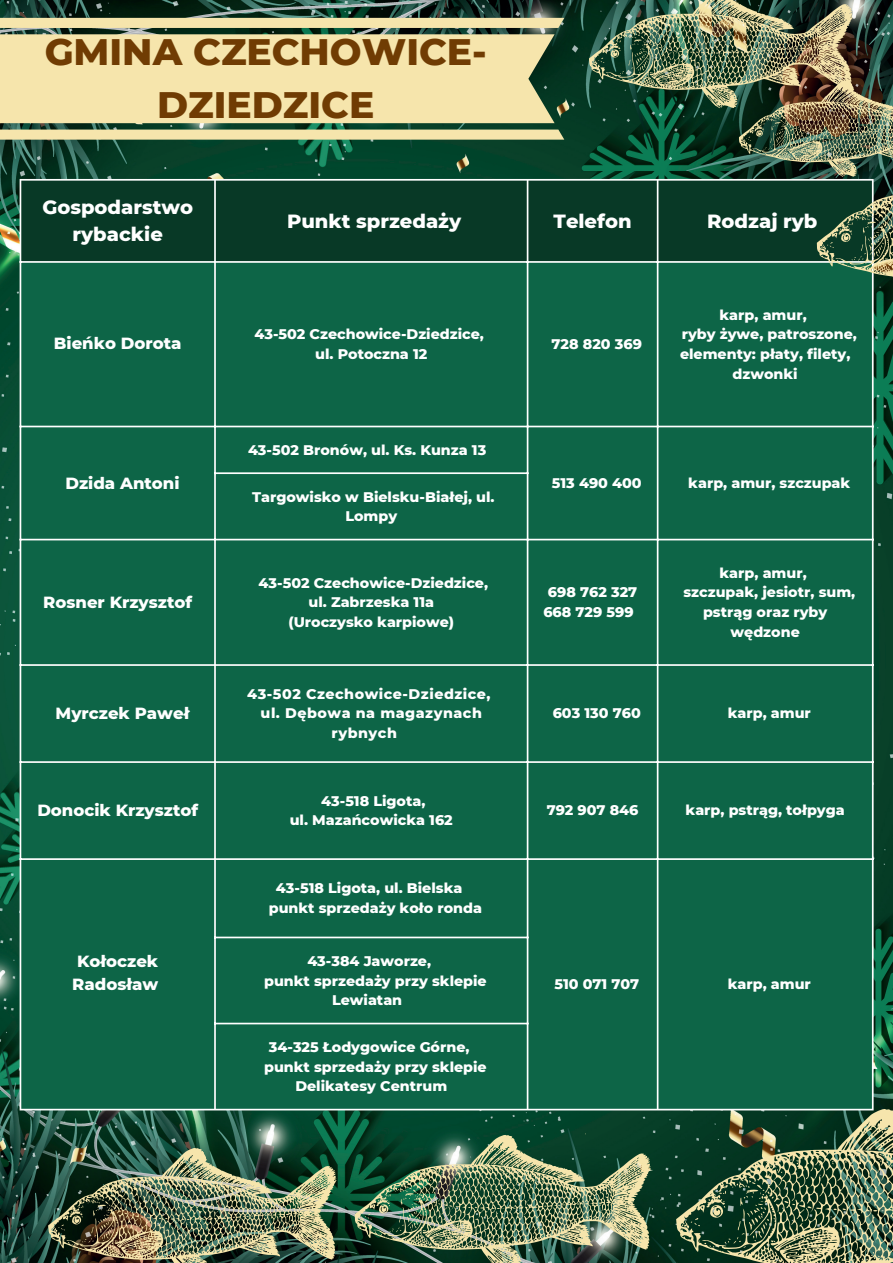
<style>
.page{position:relative;width:893px;height:1263px;background:#fff}
.page>*{position:absolute;margin:0;border:0;box-sizing:border-box;transform-origin:0 0}
.t1{font:800 37.65px/52.5px "Montserrat";color:#703c03;text-align:center}
.t2{font:800 19.5px/27px "Montserrat";color:#fff;text-align:center}
.t3{font:800 16.5px/23.1px "Montserrat";color:#fff}
.t4{font:800 14.25px/19.6px "Montserrat";color:#fff;text-align:center}
.t5{font:800 14.25px "Montserrat";letter-spacing:.035em;color:#fff}
</style>
<div class="page">
<img style="left:0;top:0;width:893px;height:1263px">
<div style="left:21px;top:181px;width:568px;height:80px;background:#083926"></div>
<div style="left:21px;top:263px;width:851px;height:846px;background:#0d6547"></div>
<hr style="left:20px;top:181px;width:1px;height:928px;background:#fff">
<hr style="left:214px;top:181px;width:2px;height:928px;background:#fff">
<hr style="left:527px;top:181px;width:1px;height:928px;background:#fff">
<hr style="left:657px;top:181px;width:1px;height:928px;background:#fff">
<hr style="left:872px;top:181px;width:1px;height:928px;background:#fff">
<hr style="left:20px;top:179px;width:853px;height:2px;background:#fff">
<hr style="left:20px;top:261px;width:853px;height:2px;background:#fff">
<hr style="left:20px;top:426px;width:853px;height:1px;background:#fff">
<hr style="left:214px;top:472px;width:314px;height:2px;background:#fff">
<hr style="left:20px;top:539px;width:853px;height:1px;background:#fff">
<hr style="left:20px;top:664px;width:853px;height:2px;background:#fff">
<hr style="left:20px;top:761px;width:853px;height:2px;background:#fff">
<hr style="left:20px;top:858px;width:853px;height:2px;background:#fff">
<hr style="left:214px;top:936px;width:314px;height:2px;background:#fff">
<hr style="left:214px;top:1023px;width:314px;height:1px;background:#fff">
<hr style="left:20px;top:1109px;width:853px;height:1px;background:#fff">
<div style="left:0;top:34px;width:554px;height:89px;background:#f6e5ac"></div>
<div style="left:0;top:130px;width:564px;height:9px;background:#f6e5ac"></div>
<div style="left:0;top:18px;width:564px;height:10px;background:#f6e5ac"></div>
<svg style="left:676px;top:1106px;width:217px;height:157px;background:#486549"></svg>
<img style="left:48px;top:1146px;width:288px;height:117px">
<img style="left:354px;top:1133px;width:297px;height:130px">
<img style="left:589px;top:0;width:304px;height:299px">
<h1 class="t1" style="left:45px;top:24px;width:444px">GMINA CZECHOWICE-<br>DZIEDZICE</h1>
<h2 class="t2" style="left:42px;top:193px;width:152px">Gospodarstwo rybackie</h2>
<h2 class="t2" style="left:287px;top:206px;width:176px">Punkt sprzedaży</h2>
<h2 class="t2" style="left:553px;top:206px;width:79px">Telefon</h2>
<h2 class="t2" style="left:707px;top:206px;width:112px">Rodzaj ryb</h2>
<p class="t3" style="left:54px;top:331px;width:129px">Bieńko Dorota</p>
<p class="t4" style="left:254px;top:324px;width:231px">43-502 Czechowice-Dziedzice, ul. Potoczna 12</p>
<p class="t4" style="left:551px;top:333px;width:92px">728 820 369</p>
<p class="t4" style="left:248px;top:439px;width:240px">43-502 Bronów, ul. Ks. Kunza 13</p>
<p class="t4" style="left:719px;top:304px;width:89px">karp, amur,</p>
<p class="t4" style="left:682px;top:324px;width:177px">ryby żywe, patroszone,</p>
<p class="t4" style="left:680px;top:343px;width:172px">elementy: płaty, filety,</p>
<p class="t4" style="left:732px;top:363px;width:67px">dzwonki</p>
<p class="t3" style="left:65px;top:470px;width:116px">Dzida Antoni</p>
<p class="t3" style="left:43px;top:590px;width:150px">Rosner Krzysztof</p>
<p class="t3" style="left:56px;top:700px;width:135px">Myrczek Paweł</p>
<p class="t4" style="left:252px;top:486px;width:244px">Targowisko w Bielsku-Białej, ul.<br>Lompy</p>
<p class="t4" style="left:552px;top:472px;width:91px">513 490 400</p>
<p class="t4" style="left:688px;top:472px;width:164px">karp, amur, szczupak</p>
<p class="t4" style="left:258px;top:572px;width:231px">43-502 Czechowice-Dziedzice, ul. Zabrzeska 11a<br>(Uroczysko karpiowe)</p>
<p class="t4" style="left:543px;top:582px;width:95px">698 762 327<br>668 729 599</p>
<p class="t4" style="left:719px;top:562px;width:89px">karp, amur,</p>
<p class="t4" style="left:683px;top:582px;width:173px">szczupak, jesiotr, sum,</p>
<p class="t4" style="left:703px;top:601px;width:126px">pstrąg oraz ryby</p>
<p class="t4" style="left:730px;top:621px;width:71px">wędzone</p>
<p class="t5" style="left:247px;top:683px;width:245px">43-502 Czechowice-Dziedzice,</p>
<p class="t5" style="left:261px;top:703px;width:223px">ul. Dębowa na magazynach</p>
<p class="t5" style="left:331px;top:722px;width:67px">rybnych</p>
<p class="t4" style="left:553px;top:702px;width:90px">603 130 760</p>
<p class="t4" style="left:728px;top:702px;width:85px">karp, amur</p>
<p class="t3" style="left:37px;top:797px;width:162px">Donocik Krzysztof</p>
<p class="t4" style="left:290px;top:790px;width:164px">43-518 Ligota,<br>ul. Mazańcowicka 162</p>
<p class="t4" style="left:546px;top:799px;width:93px">792 907 846</p>
<p class="t4" style="left:685px;top:799px;width:161px">karp, pstrąg, tołpyga</p>
<p class="t3" style="left:72px;top:948px;width:87px">Kołoczek<br>Radosław</p>
<p class="t4" style="left:269px;top:877px;width:215px;text-align:left;text-indent:7px">43-518 Ligota, ul. Bielska punkt sprzedaży koło ronda</p>
<p class="t4" style="left:307px;top:950px;width:125px">43-384 Jaworze,</p>
<p class="t4" style="left:264px;top:970px;width:224px">punkt sprzedaży przy sklepie</p>
<p class="t4" style="left:332px;top:989px;width:72px">Lewiatan</p>
<p class="t4" style="left:269px;top:1036px;width:202px">34-325 Łodygowice Górne,</p>
<p class="t4" style="left:264px;top:1056px;width:224px">punkt sprzedaży przy sklepie</p>
<p class="t4" style="left:295px;top:1076px;width:153px">Delikatesy Centrum</p>
<p class="t4" style="left:554px;top:974px;width:86px">510 071 707</p>
<p class="t4" style="left:728px;top:974px;width:85px">karp, amur</p>
</div>
